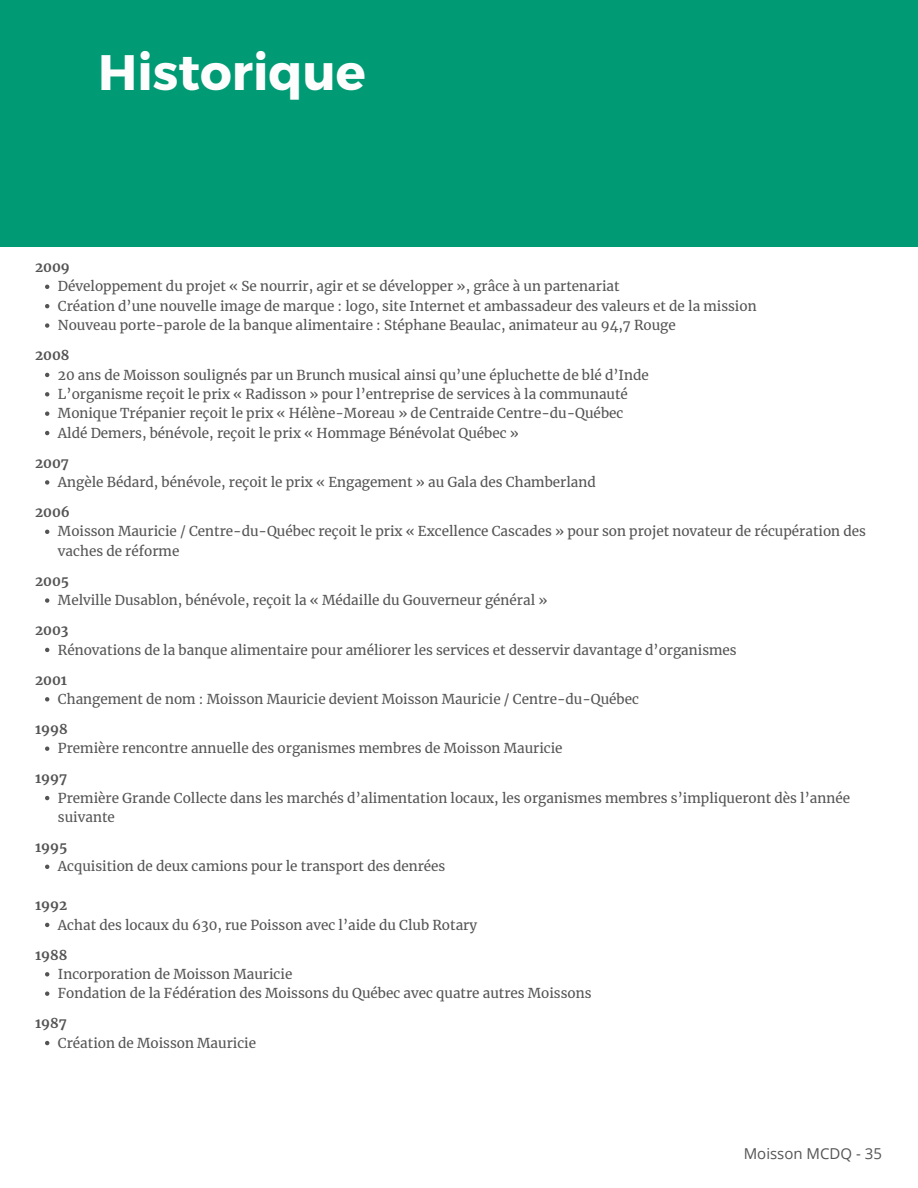
<style>
.page{position:relative;width:918px;height:1188px;background:#fff}
.page>*{position:absolute;margin:0;border:0;box-sizing:border-box;transform-origin:0 0}
.t1{font:700 49.8px "Montserrat";color:#fefdfd}
.t2{font:15px "Open Sans";color:#545454}
.t3{font:13.5px/19.4px "Merriweather";color:#545454}
.t4{font:700 13.5px "Merriweather";color:#545454}
</style>
<div class="page">
<div style="left:0;top:0;width:918px;height:246px;background:#009b74"></div>
<svg style="left:45px;top:285px;width:4px;height:4px"></svg>
<svg style="left:45px;top:304px;width:4px;height:4px"></svg>
<svg style="left:45px;top:323px;width:4px;height:5px"></svg>
<svg style="left:45px;top:373px;width:4px;height:4px"></svg>
<svg style="left:45px;top:392px;width:4px;height:4px"></svg>
<svg style="left:45px;top:411px;width:4px;height:5px"></svg>
<svg style="left:45px;top:431px;width:4px;height:4px"></svg>
<svg style="left:45px;top:480px;width:4px;height:5px"></svg>
<svg style="left:45px;top:530px;width:4px;height:4px"></svg>
<svg style="left:45px;top:598px;width:4px;height:5px"></svg>
<svg style="left:45px;top:648px;width:4px;height:4px"></svg>
<svg style="left:45px;top:697px;width:4px;height:4px"></svg>
<svg style="left:45px;top:746px;width:4px;height:5px"></svg>
<svg style="left:45px;top:796px;width:4px;height:4px"></svg>
<svg style="left:45px;top:865px;width:4px;height:4px"></svg>
<svg style="left:45px;top:923px;width:4px;height:4px"></svg>
<svg style="left:45px;top:972px;width:4px;height:4px"></svg>
<svg style="left:45px;top:991px;width:4px;height:5px"></svg>
<svg style="left:45px;top:1041px;width:4px;height:4px"></svg>
<p class="t1" style="left:98px;top:40px;width:269px">Historique</p>
<p class="t4" style="left:35px;top:259px;width:36px">2009</p>
<p class="t3" style="left:58px;top:277px;width:563px">Développement du projet « Se nourrir, agir et se développer », grâce à un partenariat</p>
<p class="t3" style="left:58px;top:296px;width:700px">Création d’une nouvelle image de marque : logo, site Internet et ambassadeur des valeurs et de la mission</p>
<p class="t3" style="left:58px;top:316px;width:619px">Nouveau porte-parole de la banque alimentaire : Stéphane Beaulac, animateur au 94,7 Rouge</p>
<p class="t3" style="left:58px;top:365px;width:592px">20 ans de Moisson soulignés par un Brunch musical ainsi qu’une épluchette de blé d’Inde</p>
<p class="t3" style="left:58px;top:385px;width:571px">L’organisme reçoit le prix « Radisson » pour l’entreprise de services à la communauté</p>
<p class="t3" style="left:58px;top:404px;width:567px">Monique Trépanier reçoit le prix « Hélène-Moreau » de Centraide Centre-du-Québec</p>
<p class="t3" style="left:58px;top:423px;width:463px">Aldé Demers, bénévole, reçoit le prix « Hommage Bénévolat Québec »</p>
<p class="t3" style="left:58px;top:473px;width:539px">Angèle Bédard, bénévole, reçoit le prix « Engagement » au Gala des Chamberland</p>
<p class="t3" style="left:58px;top:522px;width:809px">Moisson Mauricie / Centre-du-Québec reçoit le prix « Excellence Cascades » pour son projet novateur de récupération des vaches de réforme</p>
<p class="t3" style="left:58px;top:591px;width:491px">Melville Dusablon, bénévole, reçoit la « Médaille du Gouverneur général »</p>
<p class="t3" style="left:58px;top:640px;width:680px">Rénovations de la banque alimentaire pour améliorer les services et desservir davantage d’organismes</p>
<p class="t3" style="left:58px;top:690px;width:583px">Changement de nom : Moisson Mauricie devient Moisson Mauricie / Centre-du-Québec</p>
<p class="t3" style="left:58px;top:739px;width:506px">Première rencontre annuelle des organismes membres de Moisson Mauricie</p>
<p class="t3" style="left:58px;top:788px;width:794px">Première Grande Collecte dans les marchés d’alimentation locaux, les organismes membres s’impliqueront dès l’année suivante</p>
<p class="t3" style="left:58px;top:857px;width:389px">Acquisition de deux camions pour le transport des denrées</p>
<p class="t4" style="left:35px;top:347px;width:36px">2008</p>
<p class="t4" style="left:35px;top:454px;width:35px">2007</p>
<p class="t4" style="left:35px;top:504px;width:36px">2006</p>
<p class="t4" style="left:35px;top:573px;width:36px">2005</p>
<p class="t4" style="left:35px;top:622px;width:35px">2003</p>
<p class="t4" style="left:35px;top:671px;width:34px">2001</p>
<p class="t4" style="left:35px;top:721px;width:34px">1998</p>
<p class="t4" style="left:35px;top:770px;width:34px">1997</p>
<p class="t4" style="left:35px;top:839px;width:34px">1995</p>
<p class="t4" style="left:35px;top:897px;width:34px">1992</p>
<p class="t4" style="left:35px;top:946px;width:34px">1988</p>
<p class="t3" style="left:58px;top:915px;width:421px">Achat des locaux du 630, rue Poisson avec l’aide du Club Rotary</p>
<p class="t3" style="left:58px;top:965px;width:236px">Incorporation de Moisson Mauricie</p>
<p class="t3" style="left:58px;top:984px;width:535px">Fondation de la Fédération des Moissons du Québec avec quatre autres Moissons</p>
<p class="t3" style="left:58px;top:1033px;width:200px">Création de Moisson Mauricie</p>
<p class="t4" style="left:35px;top:1015px;width:33px">1987</p>
<p class="t2" style="left:744px;top:1143px;width:140px">Moisson MCDQ - 35</p>
</div>
